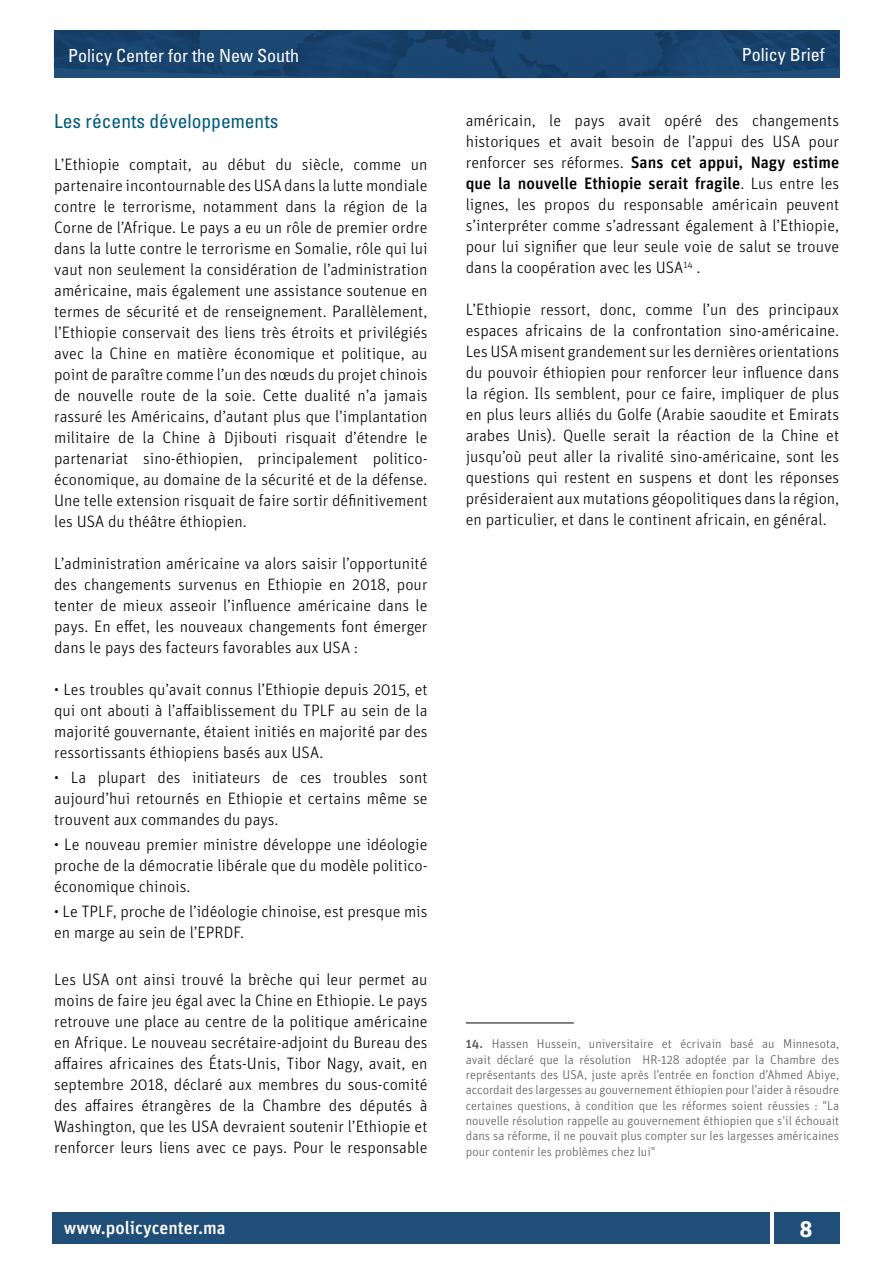
<style>
.page{position:relative;width:893px;height:1263px;background:#fff}
.page>*{position:absolute;margin:0;border:0;box-sizing:border-box;transform-origin:0 0}
.t1{font:700 22.5px "Unit Pro";color:#fff}
.t2{font:condensed 19.5px "Univers LT Std";color:#005a7c}
.t3{font:condensed 18px "Univers LT Std";color:#fff}
.t4{font:500 18px "Unit Pro";color:#fff}
.t5{font:300 16.5px/21px "Unit Pro";color:#000;text-align:justify}
.t6{font:300 12.75px/15.3px "Unit Pro";color:#58585c;text-align:justify}
.s1{font-weight:500}
</style>
<div class="page">
<div style="left:52px;top:1212px;width:718px;height:31px;background:#1f4e79"></div>
<div style="left:774px;top:1212px;width:65px;height:31px;background:#1f4e79"></div>
<img style="left:54px;top:30px;width:785px;height:49px">
<hr style="left:466px;top:1022px;width:108px;height:2px;background:#58585c">
<p class="t3" style="left:68px;top:44px;width:232px">Policy Center for the New South</p>
<p class="t3" style="left:742px;top:43px;width:84px">Policy Brief</p>
<p class="t2" style="left:54px;top:108px;width:226px">Les récents développements</p>
<p class="t5" style="left:54px;top:153px;width:375px">L’Ethiopie comptait, au début du siècle, comme un partenaire incontournable des USA dans la lutte mondiale contre le terrorisme, notamment dans la région de la Corne de l’Afrique. Le pays a eu un rôle de premier ordre dans la lutte contre le terrorisme en Somalie, rôle qui lui vaut non seulement la considération de l’administration américaine, mais également une assistance soutenue en termes de sécurité et de renseignement. Parallèlement, l’Ethiopie conservait des liens très étroits et privilégiés avec la Chine en matière économique et politique, au point de paraître comme l’un des nœuds du projet chinois de nouvelle route de la soie. Cette dualité n’a jamais rassuré les Américains, d’autant plus que l’implantation militaire de la Chine à Djibouti risquait d’étendre le partenariat sino-éthiopien, principalement politico&shy;économique, au domaine de la sécurité et de la défense.<br>Une telle extension risquait de faire sortir définitivement les USA du théâtre éthiopien.</p>
<p class="t5" style="left:54px;top:552px;width:375px">L’administration américaine va alors saisir l’opportunité des changements survenus en Ethiopie en 2018, pour tenter de mieux asseoir l’influence américaine dans le pays. En effet, les nouveaux changements font émerger dans le pays des facteurs favorables aux USA :</p>
<p class="t5" style="left:54px;top:678px;width:375px">• Les troubles qu’avait connus l’Ethiopie depuis 2015, et qui ont abouti à l’affaiblissement du TPLF au sein de la majorité gouvernante, étaient initiés en majorité par des ressortissants éthiopiens basés aux USA.</p>
<p class="t5" style="left:54px;top:767px;width:375px">• La plupart des initiateurs de ces troubles sont aujourd’hui retournés en Ethiopie et certains même se trouvent aux commandes du pays.</p>
<p class="t5" style="left:54px;top:834px;width:375px">• Le nouveau premier ministre développe une idéologie proche de la démocratie libérale que du modèle politico&shy;économique chinois.</p>
<p class="t5" style="left:54px;top:901px;width:375px">• Le TPLF, proche de l’idéologie chinoise, est presque mis en marge au sein de l’EPRDF.</p>
<p class="t5" style="left:54px;top:968px;width:375px">Les USA ont ainsi trouvé la brèche qui leur permet au moins de faire jeu égal avec la Chine en Ethiopie. Le pays retrouve une place au centre de la politique américaine en Afrique. Le nouveau secrétaire-adjoint du Bureau des affaires africaines des États-Unis, Tibor Nagy, avait, en septembre 2018, déclaré aux membres du sous-comité des affaires étrangères de la Chambre des députés à Washington, que les USA devraient soutenir l’Ethiopie et renforcer leurs liens avec ce pays. Pour le responsable</p>
<p class="t5" style="left:466px;top:110px;width:375px">américain, le pays avait opéré des changements historiques et avait besoin de l’appui des USA pour renforcer ses réformes. <span class="s1">Sans cet appui, Nagy estime que la nouvelle Ethiopie serait fragile</span>. Lus entre les lignes, les propos du responsable américain peuvent s’interpréter comme s’adressant également à l’Ethiopie, pour lui signifier que leur seule voie de salut se trouve dans la coopération avec les USA<sup>14</sup> .</p>
<p class="t5" style="left:466px;top:299px;width:375px">L’Ethiopie ressort, donc, comme l’un des principaux espaces africains de la confrontation sino-américaine.<br>Les USA misent grandement sur les dernières orientations du pouvoir éthiopien pour renforcer leur influence dans la région. Ils semblent, pour ce faire, impliquer de plus en plus leurs alliés du Golfe (Arabie saoudite et Emirats arabes Unis). Quelle serait la réaction de la Chine et jusqu’où peut aller la rivalité sino-américaine, sont les questions qui restent en suspens et dont les réponses présideraient aux mutations géopolitiques dans la région, en particulier, et dans le continent africain, en général.</p>
<p class="t6" style="left:466px;top:1036px;width:375px"><span class="s1">14.</span> Hassen Hussein, universitaire et écrivain basé au Minnesota, avait déclaré que la résolution HR-128 adoptée par la Chambre des représentants des USA, juste après l’entrée en fonction d’Ahmed Abiye, accordait des largesses au gouvernement éthiopien pour l’aider à résoudre certaines questions, à condition que les réformes soient réussies : "La nouvelle résolution rappelle au gouvernement éthiopien que s'il échouait dans sa réforme, il ne pouvait plus compter sur les largesses américaines pour contenir les problèmes chez lui"</p>
<p class="t4" style="left:64px;top:1216px;width:164px">www.policycenter.ma</p>
<h1 class="t1" style="left:799px;top:1214px;width:15px">8</h1>
</div>
